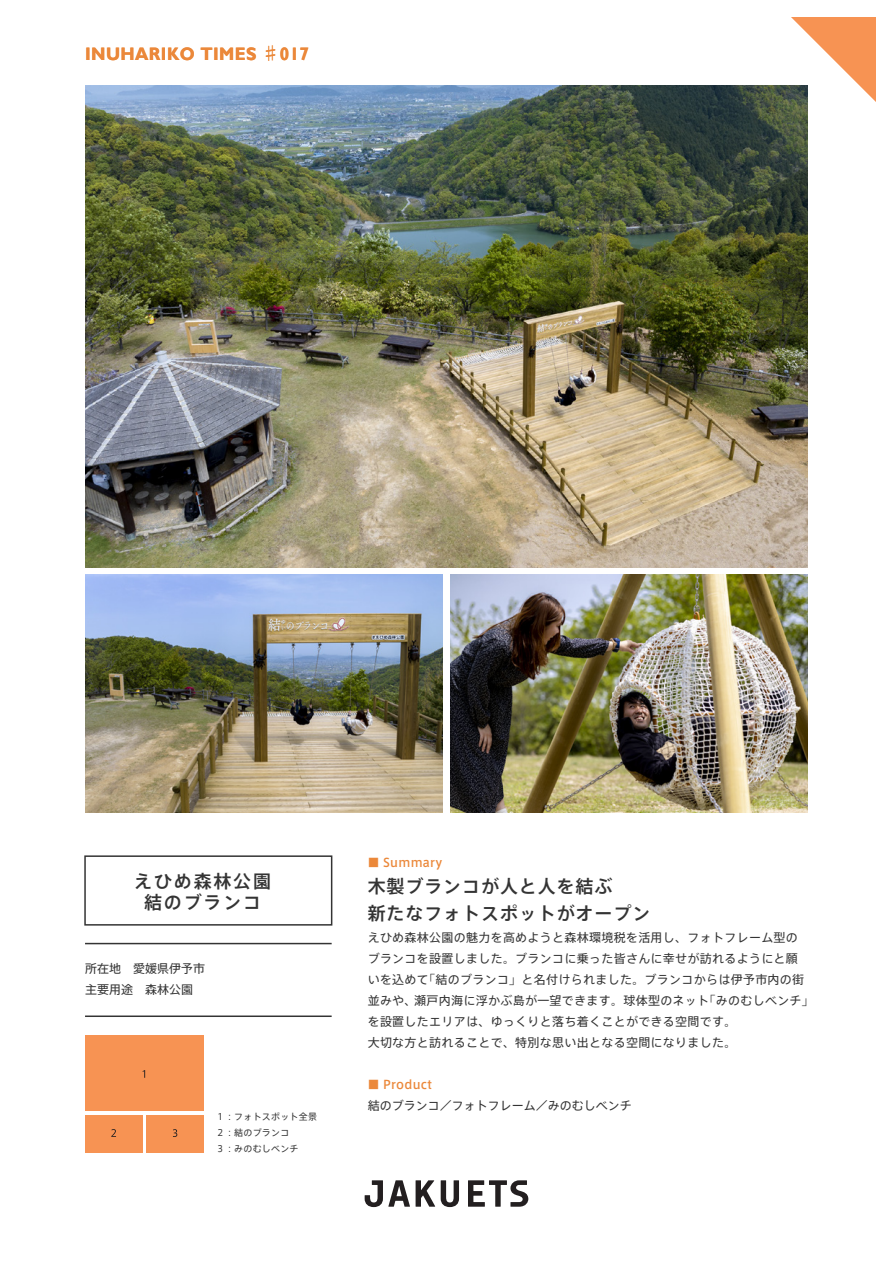
<style>
.page{position:relative;width:893px;height:1263px;background:#fff}
.page>*{position:absolute;margin:0;border:0;box-sizing:border-box;transform-origin:0 0}
.t1{font:500 18px/27px "Axis Std";letter-spacing:.05em;color:#343434}
.t2{font:700 18px "Gill Sans";letter-spacing:.025em;color:#eb883a;scale:.95 1}
.t3{font:500 18px/21px "Axis Std";letter-spacing:.1em;color:#343434;text-align:center}
.t4{font:12px/21px "Axis Std";letter-spacing:.025em;color:#343434}
.t5{font:12px/21px "Axis Std";color:#343434}
.t6{font:500 12px "Axis Std";letter-spacing:.025em;color:#eb883a}
.t7{font:9px/15.8px "Axis Std";letter-spacing:.025em;color:#343434}
.s1{font-family:"Koz Go Pr 6 N";font-weight:400}
</style>
<div class="page">
<svg style="left:791px;top:17px;width:85px;height:85px"></svg>
<hr style="left:85px;top:943px;width:247px;height:1px;background:#343434">
<hr style="left:85px;top:1015px;width:247px;height:2px;background:#343434">
<div style="left:84px;top:855px;width:248px;height:70px;border:2px solid #343434"></div>
<div style="left:85px;top:1035px;width:119px;height:76px;background:#f79353"></div>
<div style="left:85px;top:1115px;width:57px;height:37px;background:#f79353"></div>
<div style="left:146px;top:1115px;width:58px;height:37px;background:#f79353"></div>
<svg style="left:111px;top:1129px;width:5px;height:8px"></svg>
<svg style="left:173px;top:1129px;width:4px;height:8px"></svg>
<img style="left:85px;top:575px;width:357px;height:238px">
<img style="left:85px;top:85px;width:723px;height:482px">
<img style="left:451px;top:575px;width:357px;height:238px">
<svg style="left:441px;top:1180px;width:18px;height:27px"></svg>
<svg style="left:365px;top:1180px;width:45px;height:27px"></svg>
<svg style="left:468px;top:1180px;width:60px;height:27px"></svg>
<svg style="left:416px;top:1180px;width:19px;height:27px"></svg>
<h1 class="t2" style="left:85px;top:43px;width:237px">INUHARIKO TIMES <span class="s1">♯</span>017</h1>
<h1 class="t3" style="left:134px;top:869px;width:138px">えひめ森林公園結のブランコ</h1>
<p class="t5" style="left:85px;top:957px;width:122px">所在地　愛媛県伊予市主要用途　森林公園</p>
<p class="t7" style="left:216px;top:1108px;width:103px">１：フォトスポット全景<br>２：結のブランコ<br>３：みのむしベンチ</p>
<p class="t6" style="left:368px;top:853px;width:76px">■ Summary</p>
<h1 class="t1" style="left:368px;top:871px;width:284px">木製ブランコが人と人を結ぶ<br>新たなフォトスポットがオープン</h1>
<p class="t4" style="left:368px;top:926px;width:448px">えひめ森林公園の魅力を高めようと森林環境税を活用し、フォトフレーム型の<br>ブランコを設置しました。ブランコに乗った皆さんに幸せが訪れるようにと願<br>いを込めて「結のブランコ」と名付けられました。ブランコからは伊予市内の街並みや、瀬戸内海に浮かぶ島が一望できます。球体型のネット「みのむしベンチ」を設置したエリアは、ゆっくりと落ち着くことができる空間です。<br>大切な方と訪れることで、特別な思い出となる空間になりました。</p>
<p class="t6" style="left:368px;top:1075px;width:66px">■ Product</p>
<p class="t5" style="left:368px;top:1094px;width:265px">結のブランコ／フォトフレーム／みのむしベンチ</p>
</div>
